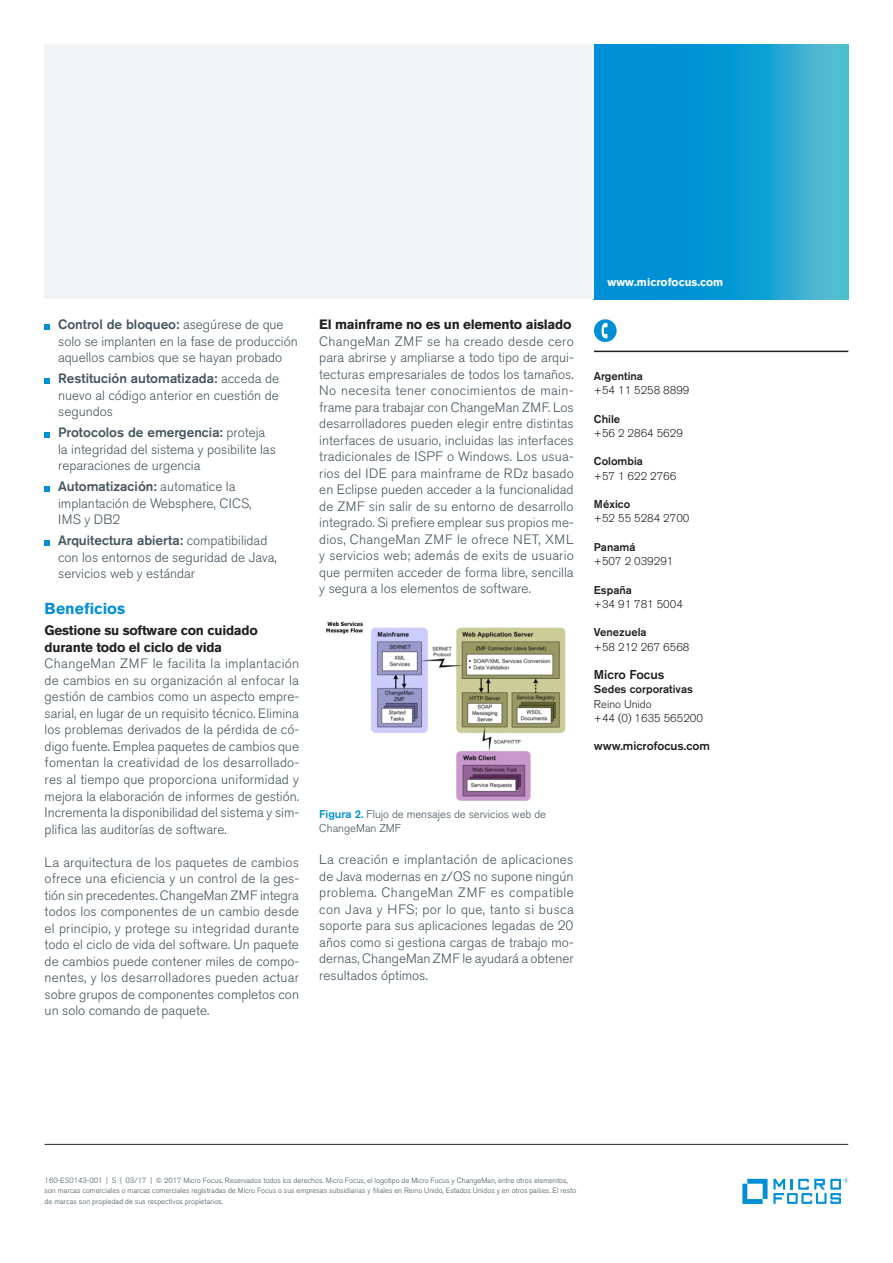
<style>
.page{position:relative;width:893px;height:1263px;background:#fff}
.page>*{position:absolute;margin:0;border:0;box-sizing:border-box;transform-origin:0 0}
.subhead_10_13-red{font:700 15.75px "Akzidenz Grotesk BE";color:#008fd5}
.body_9_11{font:300 13.5px/16.5px "Akzidenz Grotesk BE";color:#45555f;text-align:justify}
.subhead_caps_7_5_11{font:700 13.5px/16.5px "Akzidenz Grotesk BE";letter-spacing:-.02em;color:#231f20}
.caption_7_9_5_bold{font:500 12.75px "Akzidenz Grotesk BE";color:#231f20}
.caption_7_9_5{font:500 12px "Akzidenz Grotesk BE";color:#231f20}
.caption_7_9_5-2{font:300 11.25px "Akzidenz Grotesk BE";color:#231f20}
.caption_7_9_5-3{font:500 11.25px "Akzidenz Grotesk BE";color:#231f20}
.Footnote_-_Bold_Ital{font:300 11.25px/13.5px "Akzidenz Grotesk BE";color:#45555f}
.caption_7_5_9_5_bold{font:700 11.25px "Akzidenz Grotesk BE";color:#fff}
.mousetype-legal_5_7{font:300 7.5px/10.5px "Akzidenz Grotesk BE";color:#45555f}
.s1{font-weight:500}
.s2{font-weight:500;color:#008fd5}
</style>
<div class="page">
<svg style="left:594px;top:45px;width:254px;height:254px;background:#149dd3"></svg>
<hr style="left:594px;top:351px;width:254px;height:1px;background:#231f20">
<div style="left:594px;top:319px;width:23px;height:23px;background:#008fd5;border-radius:50%"></div>
<svg style="left:601px;top:323px;width:6px;height:15px"></svg>
<svg style="left:45px;top:324px;width:5px;height:5px"></svg>
<svg style="left:45px;top:378px;width:5px;height:5px"></svg>
<svg style="left:45px;top:432px;width:5px;height:5px"></svg>
<svg style="left:45px;top:486px;width:5px;height:5px"></svg>
<svg style="left:45px;top:540px;width:5px;height:5px"></svg>
<hr style="left:45px;top:1144px;width:803px;height:1px;background:#231f20">
<div style="left:45px;top:45px;width:549px;height:254px;background:#f2f3f4"></div>
<svg style="left:742px;top:1179px;width:25px;height:25px"></svg>
<svg style="left:773px;top:1178px;width:75px;height:26px"></svg>
<img style="left:325px;top:621px;width:241px;height:180px">
<p class="body_9_11" style="left:58px;top:317px;width:241px;text-align:left"><span class="s1">Control de bloqueo:</span> asegúrese de que solo se implanten en la fase de producción aquellos cambios que se hayan probado</p>
<p class="body_9_11" style="left:58px;top:371px;width:222px"><span class="s1">Restitución automatizada:</span> acceda de nuevo al código anterior en cuestión de segundos</p>
<p class="body_9_11" style="left:58px;top:425px;width:219px;text-align:left"><span class="s1">Protocolos de emergencia:</span> proteja la integridad del sistema y posibilite las reparaciones de urgencia</p>
<p class="body_9_11" style="left:58px;top:479px;width:195px;text-align:left"><span class="s1">Automatización:</span> automatice la implantación de Websphere, CICS,<br>IMS y DB2</p>
<p class="body_9_11" style="left:58px;top:533px;width:220px;text-align:left"><span class="s1">Arquitectura abierta:</span> compatibilidad con los entornos de seguridad de Java, servicios web y estándar</p>
<p class="subhead_10_13-red" style="left:45px;top:600px;width:82px">Beneficios</p>
<p class="subhead_caps_7_5_11" style="left:45px;top:622px;width:215px">Gestione su software con cuidado durante todo el ciclo de vida</p>
<p class="body_9_11" style="left:45px;top:656px;width:256px">ChangeMan ZMF le facilita la implantación de cambios en su organización al enfocar la gestión de cambios como un aspecto empre&shy;sarial, en lugar de un requisito técnico. Elimina los problemas derivados de la pérdida de có&shy;digo fuente. Emplea paquetes de cambios que fomentan la creatividad de los desarrollado&shy;res al tiempo que proporciona uniformidad y mejora la elaboración de informes de gestión.<br>Incrementa la disponibilidad del sistema y sim&shy;plifica las auditorías de software.</p>
<p class="body_9_11" style="left:45px;top:854px;width:256px">La arquitectura de los paquetes de cambios ofrece una eficiencia y un control de la ges&shy;tión sin precedentes. ChangeMan ZMF integra todos los componentes de un cambio desde el principio, y protege su integridad durante todo el ciclo de vida del software. Un paquete de cambios puede contener miles de compo&shy;nentes, y los desarrolladores pueden actuar sobre grupos de componentes completos con un solo comando de paquete.</p>
<p class="subhead_caps_7_5_11" style="left:319px;top:316px;width:254px">El mainframe no es un elemento aislado</p>
<p class="body_9_11" style="left:319px;top:333px;width:256px">ChangeMan ZMF se ha creado desde cero para abrirse y ampliarse a todo tipo de arqui&shy;tecturas empresariales de todos los tamaños.<br>No necesita tener conocimientos de main&shy;frame para trabajar con ChangeMan ZMF. Los desarrolladores pueden elegir entre distintas interfaces de usuario, incluidas las interfaces tradicionales de ISPF o Windows. Los usua&shy;rios del IDE para mainframe de RDz basado en Eclipse pueden acceder a la funcionalidad de ZMF sin salir de su entorno de desarrollo integrado. Si prefiere emplear sus propios me&shy;dios, ChangeMan ZMF le ofrece NET, XML y servicios web; además de exits de usuario que permiten acceder de forma libre, sencilla y segura a los elementos de software.</p>
<p class="caption_7_5_9_5_bold" style="left:607px;top:275px;width:117px">www.microfocus.com</p>
<p class="caption_7_9_5-3" style="left:594px;top:369px;width:50px">Argentina</p>
<p class="caption_7_9_5-2" style="left:594px;top:384px;width:97px">+54 11 5258 8899</p>
<p class="caption_7_9_5-3" style="left:594px;top:412px;width:28px">Chile</p>
<p class="caption_7_9_5-2" style="left:594px;top:427px;width:90px">+56 2 2864 5629</p>
<p class="caption_7_9_5-3" style="left:594px;top:455px;width:50px">Colombia</p>
<p class="caption_7_9_5-2" style="left:594px;top:469px;width:84px">+57 1 622 2766</p>
<p class="caption_7_9_5-3" style="left:594px;top:497px;width:38px">México</p>
<p class="caption_7_9_5-2" style="left:594px;top:512px;width:97px">+52 55 5284 2700</p>
<p class="caption_7_9_5-3" style="left:594px;top:540px;width:43px">Panamá</p>
<p class="caption_7_9_5-2" style="left:594px;top:555px;width:81px">+507 2 039291</p>
<p class="caption_7_9_5-3" style="left:594px;top:583px;width:39px">España</p>
<p class="caption_7_9_5-2" style="left:594px;top:598px;width:90px">+34 91 781 5004</p>
<p class="caption_7_9_5-3" style="left:594px;top:626px;width:54px">Venezuela</p>
<p class="caption_7_9_5-2" style="left:594px;top:640px;width:97px">+58 212 267 6568</p>
<p class="caption_7_9_5_bold" style="left:594px;top:667px;width:72px">Micro Focus</p>
<p class="caption_7_9_5-3" style="left:594px;top:683px;width:101px">Sedes corporativas</p>
<p class="caption_7_9_5-2" style="left:594px;top:697px;width:59px">Reino Unido</p>
<p class="caption_7_9_5-2" style="left:594px;top:712px;width:111px">+44 (0) 1635 565200</p>
<p class="caption_7_9_5" style="left:594px;top:739px;width:118px">www.microfocus.com</p>
<p class="Footnote_-_Bold_Ital" style="left:319px;top:808px;width:228px"><span class="s2">Figura 2.</span> Flujo de mensajes de servicios web de<br>ChangeMan ZMF</p>
<p class="body_9_11" style="left:319px;top:852px;width:256px">La creación e implantación de aplicaciones de Java modernas en z/OS no supone ningún problema. ChangeMan ZMF es compatible con Java y HFS; por lo que, tanto si busca soporte para sus aplicaciones legadas de 20 años como si gestiona cargas de trabajo mo&shy;dernas, ChangeMan ZMF le ayudará a obtener resultados óptimos.</p>
<p class="mousetype-legal_5_7" style="left:45px;top:1175px;width:533px">160-ES0143-001 | S | 03/17 | © 2017 Micro Focus. Reservados todos los derechos. Micro Focus, el logotipo de Micro Focus y ChangeMan, entre otros elementos, son marcas comerciales o marcas comerciales registradas de Micro Focus o sus empresas subsidiarias y filiales en Reino Unido, Estados Unidos y en otros países. El resto de marcas son propiedad de sus respectivos propietarios.</p>
</div>
